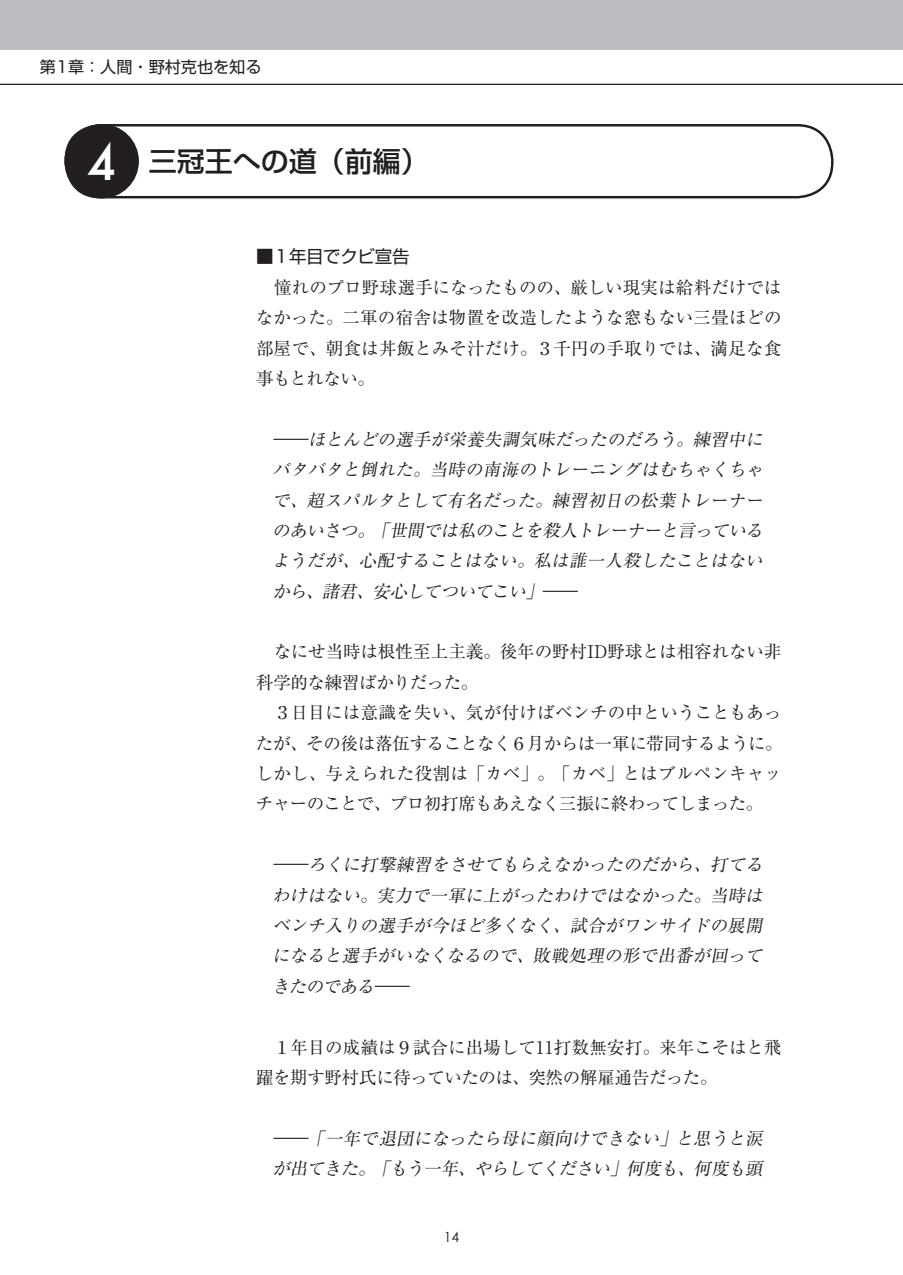
<style>
.page{position:relative;width:903px;height:1275px;background:#fff}
.page>*{position:absolute;margin:0;border:0;box-sizing:border-box;transform-origin:0 0}
.t1{font:500 28px "Shin Go Pro";color:#231f20}
.t2{font:italic 17.5px/30.4px "Ryumin Pro";color:#231f20;text-align:justify;scale:2 1}
.t3{font:17.5px/30.4px "Ryumin Pro";letter-spacing:-.01em;color:#231f20}
.t4{font:17.5px "Shin Go Pro";letter-spacing:-.02em;color:#231f20}
.t5{font:16.1px "Shin Go Pro";color:#231f20}
.t6{font:14px "Century Gothic";color:#231f20}
.s1{font-family:"Futura";font-size:47.07px;color:#fff}
</style>
<div class="page">
<div style="left:0;top:0;width:903px;height:50px;background:#bcbdc0"></div>
<hr style="left:0;top:84px;width:903px;height:1px;background:#231f20">
<div style="left:64px;top:124px;width:769px;height:74px;border:2px solid #231f20;border-radius:35px"></div>
<div style="left:66px;top:125px;width:72px;height:72px;background:#231f20;border-radius:50%"></div>
<div style="left:64px;top:124px;width:75px;height:74px;border:2px solid #231f20;border-radius:50%"></div>
<p class="t5" style="left:40px;top:54px;width:223px">第1章：人間・野村克也を知る</p>
<h1 class="t1" style="left:87px;top:138px;width:343px"><span class="s1">4</span> 三冠王への道（前編）</h1>
<p class="t4" style="left:256px;top:242px;width:155px">■１年目でクビ宣告</p>
<p class="t3" style="left:256px;top:271px;width:527px;text-align:justify">　憧れのプロ野球選手になったものの、厳しい現実は給料だけではなかった。二軍の宿舎は物置を改造したような窓もない三畳ほどの部屋で、朝食は丼飯とみそ汁だけ。３千円の手取りでは、満足な食事もとれない。</p>
<p class="t2" style="left:272px;top:423px;width:249px">―ほとんどの選手が栄養失調気味だったのだろう。練習中にバタバタと倒れた。当時の南海のトレーニングはむちゃくちゃで、超スパルタとして有名だった。練習初日の松葉トレーナーのあいさつ。「世間では私のことを殺人トレーナーと言っているようだが、心配することはない。私は誰一人殺したことはないから、諸君、安心してついてこい」―</p>
<p class="t3" style="left:256px;top:635px;width:528px">　なにせ当時は根性至上主義。後年の野村ID野球とは相容れない非科学的な練習ばかりだった。<br>　３日目には意識を失い、気が付けばベンチの中ということもあったが、その後は落伍することなく６月からは一軍に帯同するように。しかし、与えられた役割は「カベ」。「カベ」とはブルペンキャッチャーのことで、プロ初打席もあえなく三振に終わってしまった。</p>
<p class="t2" style="left:272px;top:848px;width:249px">―ろくに打撃練習をさせてもらえなかったのだから、打てるわけはない。実力で一軍に上がったわけではなかった。当時はベンチ入りの選手が今ほど多くなく、試合がワンサイドの展開になると選手がいなくなるので、敗戦処理の形で出番が回ってきたのである―</p>
<p class="t3" style="left:256px;top:1030px;width:527px">　１年目の成績は９試合に出場して11打数無安打。来年こそはと飛躍を期す野村氏に待っていたのは、突然の解雇通告だった。</p>
<p class="t2" style="left:272px;top:1122px;width:249px">―「一年で退団になったら母に顔向けできない」と思うと涙が出てきた。「もう一年、やらしてください」何度も、何度も頭</p>
<p class="t6" style="left:444px;top:1229px;width:17px">14</p>
</div>
